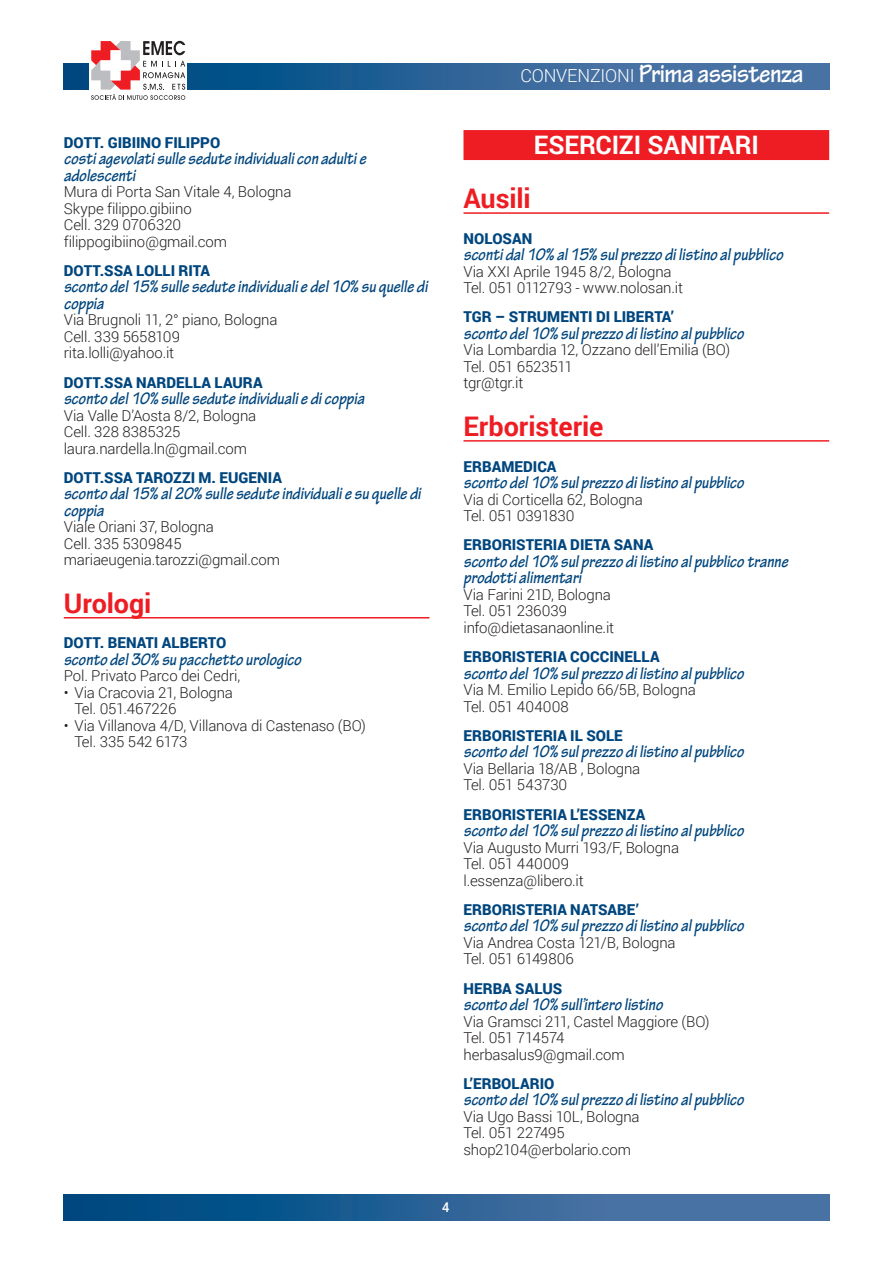
<style>
.page{position:relative;width:893px;height:1263px;background:#fff}
.page>*{position:absolute;margin:0;border:0;box-sizing:border-box;transform-origin:0 0}
.t1{font:700 27px "Tekton Pro";letter-spacing:-.02em;color:#fff;scale:.9 1}
.t2{font:700 27px "Roboto";letter-spacing:-.005em;color:#ee1d23}
.t3{font:700 25.5px "Roboto";letter-spacing:-.005em;color:#fff}
.t4{font:italic 700 18px/16.5px "Tekton Pro";color:#00467e;scale:.9 1}
.t5{font:300 15px/16.5px "Roboto";letter-spacing:-.01em;color:#231f20}
.t6{font:900 15px "Roboto";color:#00467e}
.t7{font:500 13.5px "Roboto";color:#fff;scale:.95 1}
.s1{font-family:"Roboto";font-weight:300;font-size:18px}
</style>
<div class="page">
<svg style="left:64px;top:1195px;width:765px;height:25px;background:#276195"></svg>
<svg style="left:64px;top:64px;width:765px;height:25px;background:#2d6498"></svg>
<div style="left:89px;top:41px;width:98px;height:59px;background:#fff"></div>
<svg style="left:91px;top:41px;width:94px;height:59px"></svg>
<hr style="left:64px;top:617px;width:365px;height:1px;background:#ee1d23">
<div style="left:463px;top:130px;width:366px;height:30px;background:#ee1d23"></div>
<hr style="left:463px;top:212px;width:366px;height:2px;background:#ee1d23">
<hr style="left:463px;top:440px;width:366px;height:2px;background:#ee1d23">
<h1 class="t1" style="left:520px;top:58px;width:316px"><span class="s1">CONVENZIONI</span> Prima assistenza</h1>
<p class="t6" style="left:64px;top:132px;width:158px">DOTT. GIBIINO FILIPPO</p>
<p class="t4" style="left:64px;top:150px;width:338px">costi agevolati sulle sedute individuali con adulti e adolescenti</p>
<p class="t5" style="left:64px;top:183px;width:229px">Mura di Porta San Vitale 4, Bologna<br>Skype filippo.gibiino<br>Cell. 329 0706320 filippogibiino@gmail.com</p>
<p class="t6" style="left:64px;top:260px;width:148px">DOTT.SSA LOLLI RITA</p>
<p class="t4" style="left:64px;top:279px;width:406px">sconto del 15% sulle sedute individuali e del 10% su quelle di coppia</p>
<p class="t5" style="left:64px;top:311px;width:215px">Via Brugnoli 11, 2° piano, Bologna<br>Cell. 339 5658109 rita.lolli@yahoo.it</p>
<p class="t6" style="left:64px;top:372px;width:200px">DOTT.SSA NARDELLA LAURA</p>
<p class="t4" style="left:64px;top:390px;width:335px">sconto del 10% sulle sedute individuali e di coppia</p>
<p class="t5" style="left:64px;top:406px;width:194px">Via Valle D’Aosta 8/2, Bologna<br>Cell. 328 8385325 laura.nardella.ln@gmail.com</p>
<p class="t6" style="left:64px;top:467px;width:220px">DOTT.SSA TAROZZI M. EUGENIA</p>
<p class="t4" style="left:64px;top:486px;width:398px">sconto dal 15% al 20% sulle sedute individuali e su quelle di coppia</p>
<p class="t5" style="left:64px;top:518px;width:218px">Viale Oriani 37, Bologna<br>Cell. 335 5309845 mariaeugenia.tarozzi@gmail.com</p>
<h1 class="t2" style="left:64px;top:584px;width:89px">Urologi</h1>
<p class="t6" style="left:64px;top:632px;width:164px">DOTT. BENATI ALBERTO</p>
<p class="t4" style="left:64px;top:651px;width:265px">sconto del 30% su pacchetto urologico</p>
<p class="t5" style="left:64px;top:667px;width:178px">Pol. Privato Parco dei Cedri,</p>
<p class="t5" style="left:74px;top:684px;width:160px;text-indent:-11px">• Via Cracovia 21, Bologna<br>Tel. 051.467226</p>
<p class="t5" style="left:74px;top:717px;width:293px;text-indent:-11px">• Via Villanova 4/D, Villanova di Castenaso (BO)<br>Tel. 335 542 6173</p>
<h2 class="t3" style="left:534px;top:127px;width:227px">ESERCIZI SANITARI</h2>
<h1 class="t2" style="left:463px;top:179px;width:69px">Ausili</h1>
<p class="t6" style="left:463px;top:228px;width:70px">NOLOSAN</p>
<p class="t4" style="left:463px;top:247px;width:357px">sconti dal 10% al 15% sul prezzo di listino al pubblico</p>
<p class="t5" style="left:463px;top:263px;width:221px">Via XXI Aprile 1945 8/2, Bologna<br>Tel. 051 0112793 - www.nolosan.it</p>
<p class="t6" style="left:463px;top:306px;width:212px">TGR – STRUMENTI DI LIBERTA’</p>
<p class="t4" style="left:463px;top:325px;width:313px">sconto del 10% sul prezzo di listino al pubblico</p>
<p class="t5" style="left:463px;top:341px;width:268px">Via Lombardia 12, Ozzano dell’Emilia (BO)<br>Tel. 051 6523511<br>tgr@tgr.it</p>
<h1 class="t2" style="left:463px;top:407px;width:142px">Erboristerie</h1>
<p class="t6" style="left:463px;top:456px;width:94px">ERBAMEDICA</p>
<p class="t4" style="left:463px;top:474px;width:313px">sconto del 10% sul prezzo di listino al pubblico</p>
<p class="t5" style="left:463px;top:490px;width:181px">Via di Corticella 62, Bologna<br>Tel. 051 0391830</p>
<p class="t6" style="left:463px;top:534px;width:191px">ERBORISTERIA DIETA SANA</p>
<p class="t4" style="left:463px;top:553px;width:362px">sconto del 10% sul prezzo di listino al pubblico tranne prodotti alimentari</p>
<p class="t5" style="left:463px;top:586px;width:152px">Via Farini 21D, Bologna<br>Tel. 051 236039 info@dietasanaonline.it</p>
<p class="t6" style="left:463px;top:646px;width:198px">ERBORISTERIA COCCINELLA</p>
<p class="t4" style="left:463px;top:665px;width:313px">sconto del 10% sul prezzo di listino al pubblico</p>
<p class="t5" style="left:463px;top:681px;width:234px">Via M. Emilio Lepido 66/5B, Bologna<br>Tel. 051 404008</p>
<p class="t6" style="left:463px;top:725px;width:161px">ERBORISTERIA IL SOLE</p>
<p class="t4" style="left:463px;top:744px;width:313px">sconto del 10% sul prezzo di listino al pubblico</p>
<p class="t5" style="left:463px;top:760px;width:178px">Via Bellaria 18/AB , Bologna<br>Tel. 051 543730</p>
<p class="t6" style="left:463px;top:804px;width:183px">ERBORISTERIA L’ESSENZA</p>
<p class="t4" style="left:463px;top:822px;width:313px">sconto del 10% sul prezzo di listino al pubblico</p>
<p class="t5" style="left:463px;top:838px;width:217px">Via Augusto Murri 193/F, Bologna<br>Tel. 051 440009 l.essenza@libero.it</p>
<p class="t6" style="left:463px;top:899px;width:177px">ERBORISTERIA NATSABE’</p>
<p class="t4" style="left:463px;top:918px;width:313px">sconto del 10% sul prezzo di listino al pubblico</p>
<p class="t5" style="left:463px;top:934px;width:214px">Via Andrea Costa 121/B, Bologna<br>Tel. 051 6149806</p>
<p class="t6" style="left:463px;top:978px;width:100px">HERBA SALUS</p>
<p class="t4" style="left:463px;top:996px;width:223px">sconto del 10% sull’intero listino</p>
<p class="t5" style="left:463px;top:1012px;width:248px">Via Gramsci 211, Castel Maggiore (BO)<br>Tel. 051 714574 herbasalus9@gmail.com</p>
<p class="t6" style="left:463px;top:1073px;width:92px">L’ERBOLARIO</p>
<p class="t4" style="left:463px;top:1092px;width:313px">sconto del 10% sul prezzo di listino al pubblico</p>
<p class="t5" style="left:463px;top:1108px;width:178px">Via Ugo Bassi 10L, Bologna<br>Tel. 051 227495 shop2104@erbolario.com</p>
<p class="t7" style="left:442px;top:1198px;width:9px">4</p>
</div>
